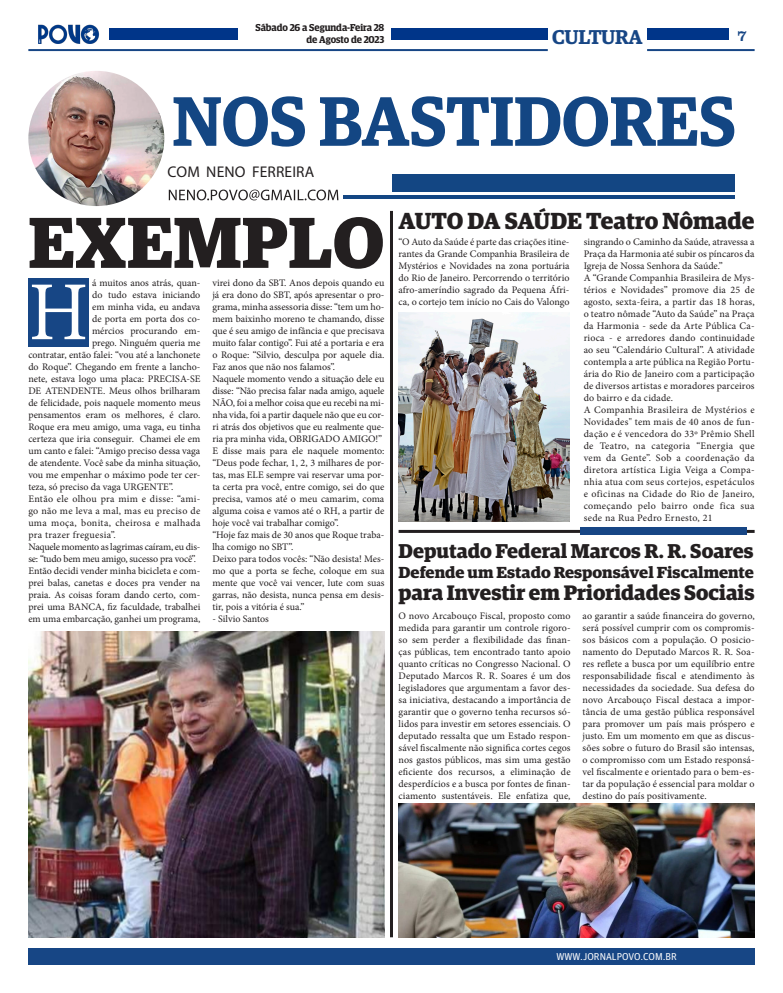
<style>
.page{position:relative;width:783px;height:993px;background:#fff}
.page>*{position:absolute;margin:0;border:0;box-sizing:border-box;transform-origin:0 0}
.t1{font:83.8px "Minion Pro";color:#fff;scale:.92 1}
.t2{font:700 72px "Guardian Egyptian";color:#231f20}
.t3{font:600 70px "Guardian Egyptian";color:#134683}
.t4{font:700 23.3px "Guardian Egyptian";color:#231f20}
.t5{font:700 21px "Guardian Egyptian";color:#231f20}
.t6{font:700 20px "Guardian Egyptian";color:#231f20}
.t7{font:600 20px "Guardian Egyptian";letter-spacing:-.02em;color:#174685}
.t8{font:700 16px "Guardian Egyptian";color:#231f20;scale:1.04 1}
.Título_-_2_colunas{font:16px "Clarendon BT";color:#174685}
.t9{font:15.5px "Myriad Pro";letter-spacing:.01em;color:#231f20}
.t10{font:10px/12px "Minion Pro";color:#231f20;text-align:justify}
.t11{font:10px/12px "Minion Pro";letter-spacing:-.02em;color:#231f20}
.t12{font:600 10px/12px "Guardian Egyptian Display";letter-spacing:-.005em;color:#231f20;text-align:right}
.t13{font:10px "Guardian Agate Sans G1 D Regular";color:#fff}
</style>
<div class="page">
<div style="left:28px;top:947px;width:726px;height:17px;background:#174685"></div>
<img style="left:38px;top:24px;width:62px;height:20px">
<div style="left:647px;top:28px;width:82px;height:12px;background:#003589"></div>
<hr style="left:647px;top:49px;width:107px;height:2px;background:#174685">
<div style="left:391px;top:28px;width:156px;height:12px;background:#003589"></div>
<hr style="left:28px;top:49px;width:519px;height:2px;background:#174685">
<div style="left:109px;top:28px;width:129px;height:12px;background:#003589"></div>
<svg style="left:169px;top:189px;width:169px;height:11px"></svg>
<div style="left:391px;top:174px;width:343px;height:18px;background:#134683"></div>
<hr style="left:342px;top:195px;width:392px;height:3px;background:#134683">
<img style="left:28px;top:71px;width:136px;height:135px">
<hr style="left:390px;top:211px;width:3px;height:725px;background:#231f20">
<div style="left:28px;top:278px;width:61px;height:68px;background:#174685"></div>
<hr style="left:398px;top:529px;width:356px;height:3px;background:#231f20">
<div style="left:580px;top:527px;width:166px;height:8px;background:#174685"></div>
<img style="left:28px;top:631px;width:356px;height:305px">
<img style="left:398px;top:312px;width:171px;height:209px">
<img style="left:398px;top:803px;width:356px;height:133px">
<p class="t12" style="left:255px;top:21px;width:130px">Sábado 26 a Segunda-Feira 28 de Agosto de 2023</p>
<h3 class="t7" style="left:552px;top:22px;width:92px">CULTURA</h3>
<p class="Título_-_2_colunas" style="left:736px;top:25px;width:11px">7</p>
<h3 class="Título_-_2_colunas" style="left:732px;top:25px;width:21px">11</h3>
<p class="t3" style="left:172px;top:69px;width:565px">NOS BASTIDORES</p>
<p class="t9" style="left:167px;top:162px;width:148px">COM NENO FERREIRA</p>
<p class="t4" style="left:398px;top:203px;width:357px">AUTO DA SAÚDE Teatro Nômade</p>
<p class="t2" style="left:28px;top:187px;width:357px">EXEMPLO</p>
<p class="t10" style="left:398px;top:236px;width:172px">“O Auto da Saúde é parte das criações itine&shy;rantes da Grande Companhia Brasileira de Mystérios e Novidades na zona portuária do Rio de Janeiro. Percorrendo o território afro-ameríndio sagrado da Pequena Áfri&shy;ca, o cortejo tem início no Cais do Valongo</p>
<p class="t10" style="left:583px;top:236px;width:172px">singrando o Caminho da Saúde, atravessa a Praça da Harmonia até subir os píncaros da Igreja de Nossa Senhora da Saúde.”</p>
<p class="t10" style="left:583px;top:272px;width:172px">A “Grande Companhia Brasileira de Mys&shy;térios e Novidades” promove dia 25 de agosto, sexta-feira, a partir das 18 horas, o teatro nômade “Auto da Saúde” na Praça da Harmonia - sede da Arte Pública Ca&shy;rioca - e arredores dando continuidade ao seu “Calendário Cultural”. A atividade contempla a arte pública na Região Portu&shy;ária do Rio de Janeiro com a participação de diversos artistas e moradores parceiros do bairro e da cidade.</p>
<p class="t10" style="left:583px;top:404px;width:172px">A Companhia Brasileira de Mystérios e Novidades" tem mais de 40 anos de fun&shy;dação e é vencedora do 33º Prêmio Shell de Teatro, na categoria “Energia que vem da Gente”. Sob a coordenação da diretora artística Ligia Veiga a Compa&shy;nhia atua com seus cortejos, espetáculos e oficinas na Cidade do Rio de Janeiro, começando pelo bairro onde fica sua sede na Rua Pedro Ernesto, 21</p>
<p class="t10" style="left:212px;top:276px;width:173px">virei dono da SBT. Anos depois quando eu já era dono do SBT, após apresentar o pro&shy;grama, minha assessoria disse: “tem um ho&shy;mem baixinho moreno te chamando, disse que é seu amigo de infância e que precisava muito falar contigo”. Fui até a portaria e era o Roque: “Silvio, desculpa por aquele dia.<br>Faz anos que não nos falamos”.</p>
<p class="t10" style="left:212px;top:372px;width:173px">Naquele momento vendo a situação dele eu disse: “Não precisa falar nada amigo, aquele NÃO, foi a melhor coisa que eu recebi na mi&shy;nha vida, foi a partir daquele não que eu cor&shy;ri atrás dos objetivos que eu realmente que&shy;ria pra minha vida, OBRIGADO AMIGO!”</p>
<p class="t10" style="left:212px;top:444px;width:173px">E disse mais para ele naquele momento: “Deus pode fechar, 1, 2, 3 milhares de por&shy;tas, mas ELE sempre vai reservar uma por&shy;ta certa pra você, entre comigo, sei do que precisa, vamos até o meu camarim, coma alguma coisa e vamos até o RH, a partir de hoje você vai trabalhar comigo”.</p>
<p class="t10" style="left:212px;top:528px;width:173px">“Hoje faz mais de 30 anos que Roque traba&shy;lha comigo no SBT”.</p>
<p class="t10" style="left:212px;top:552px;width:173px">Deixo para todos vocês: “Não desista! Mes&shy;mo que a porta se feche, coloque em sua mente que você vai vencer, lute com suas garras, não desista, nunca pensa em desis&shy;tir, pois a vitória é sua.”</p>
<p class="t10" style="left:212px;top:612px;width:58px">- Silvio Santos</p>
<p class="t10" style="left:398px;top:609px;width:173px">O novo Arcabouço Fiscal, proposto como medida para garantir um controle rigoro&shy;so sem perder a flexibilidade das finan&shy;ças públicas, tem encontrado tanto apoio quanto críticas no Congresso Nacional. O Deputado Marcos R. R. Soares é um dos legisladores que argumentam a favor des&shy;sa iniciativa, destacando a importância de garantir que o governo tenha recursos só&shy;lidos para investir em setores essenciais. O deputado ressalta que um Estado respon&shy;sável fiscalmente não significa cortes cegos nos gastos públicos, mas sim uma gestão eficiente dos recursos, a eliminação de desperdícios e a busca por fontes de finan&shy;ciamento sustentáveis. Ele enfatiza que,</p>
<p class="t10" style="left:582px;top:609px;width:173px">ao garantir a saúde financeira do governo, será possível cumprir com os compromis&shy;sos básicos com a população. O posicio&shy;namento do Deputado Marcos R. R. Soa&shy;res reflete a busca por um equilíbrio entre responsabilidade fiscal e atendimento às necessidades da sociedade. Sua defesa do novo Arcabouço Fiscal destaca a impor&shy;tância de uma gestão pública responsável para promover um país mais próspero e justo. Em um momento em que as discus&shy;sões sobre o futuro do Brasil são intensas, o compromisso com um Estado responsá&shy;vel fiscalmente e orientado para o bem-es&shy;tar da população é essencial para moldar o destino do país positivamente.</p>
<p class="t10" style="left:92px;top:276px;width:110px">á muitos anos atrás, quan-</p>
<p class="t10" style="left:92px;top:288px;width:110px">do tudo estava iniciando</p>
<p class="t10" style="left:92px;top:300px;width:110px">em minha vida, eu andava</p>
<p class="t10" style="left:92px;top:312px;width:110px">de porta em porta dos co-</p>
<p class="t10" style="left:92px;top:324px;width:110px">mércios procurando em-</p>
<p class="t10" style="left:92px;top:336px;width:110px">prego. Ninguém queria me</p>
<p class="t10" style="left:28px;top:348px;width:173px">contratar, então falei: “vou até a lanchonete</p>
<p class="t10" style="left:28px;top:360px;width:173px">do Roque”. Chegando em frente a lancho-</p>
<p class="t10" style="left:28px;top:372px;width:173px">nete, estava logo uma placa: PRECISA-SE</p>
<p class="t10" style="left:28px;top:384px;width:173px">DE ATENDENTE. Meus olhos brilharam</p>
<p class="t10" style="left:28px;top:396px;width:173px">de felicidade, pois naquele momento meus</p>
<p class="t10" style="left:28px;top:408px;width:173px">pensamentos eram os melhores, é claro.</p>
<p class="t10" style="left:28px;top:420px;width:173px">Roque era meu amigo, uma vaga, eu tinha</p>
<p class="t10" style="left:28px;top:432px;width:173px">certeza que iria conseguir. Chamei ele em</p>
<p class="t10" style="left:28px;top:444px;width:173px">um canto e falei: “Amigo preciso dessa vaga</p>
<p class="t10" style="left:28px;top:456px;width:173px">de atendente. Você sabe da minha situação,</p>
<p class="t10" style="left:28px;top:468px;width:173px">vou me empenhar o máximo pode ter cer-</p>
<p class="t10" style="left:28px;top:480px;width:146px">teza, só preciso da vaga URGENTE”.</p>
<p class="t10" style="left:28px;top:492px;width:173px">Então ele olhou pra mim e disse: “ami&shy;go não me leva a mal, mas eu preciso de uma moça, bonita, cheirosa e malhada pra trazer freguesia”.</p>
<p class="t11" style="left:28px;top:540px;width:173px">Naquele momento as lagrimas caíram, eu dis&shy;se: “tudo bem meu amigo, sucesso pra você”.</p>
<p class="t10" style="left:28px;top:564px;width:173px">Então decidi vender minha bicicleta e com&shy;prei balas, canetas e doces pra vender na praia. As coisas foram dando certo, com&shy;prei uma BANCA, fiz faculdade, trabalhei em uma embarcação, ganhei um programa,</p>
<p class="t1" style="left:29px;top:256px;width:66px">H</p>
<p class="t6" style="left:398px;top:536px;width:356px">Deputado Federal Marcos R. R. Soares</p>
<p class="t8" style="left:398px;top:560px;width:343px">Defende um Estado Responsável Fiscalmente</p>
<p class="t5" style="left:398px;top:577px;width:357px">para Investir em Prioridades Sociais</p>
<p class="t13" style="left:556px;top:949px;width:122px">WWW.JORNALPOVO.COM.BR</p>
</div>
